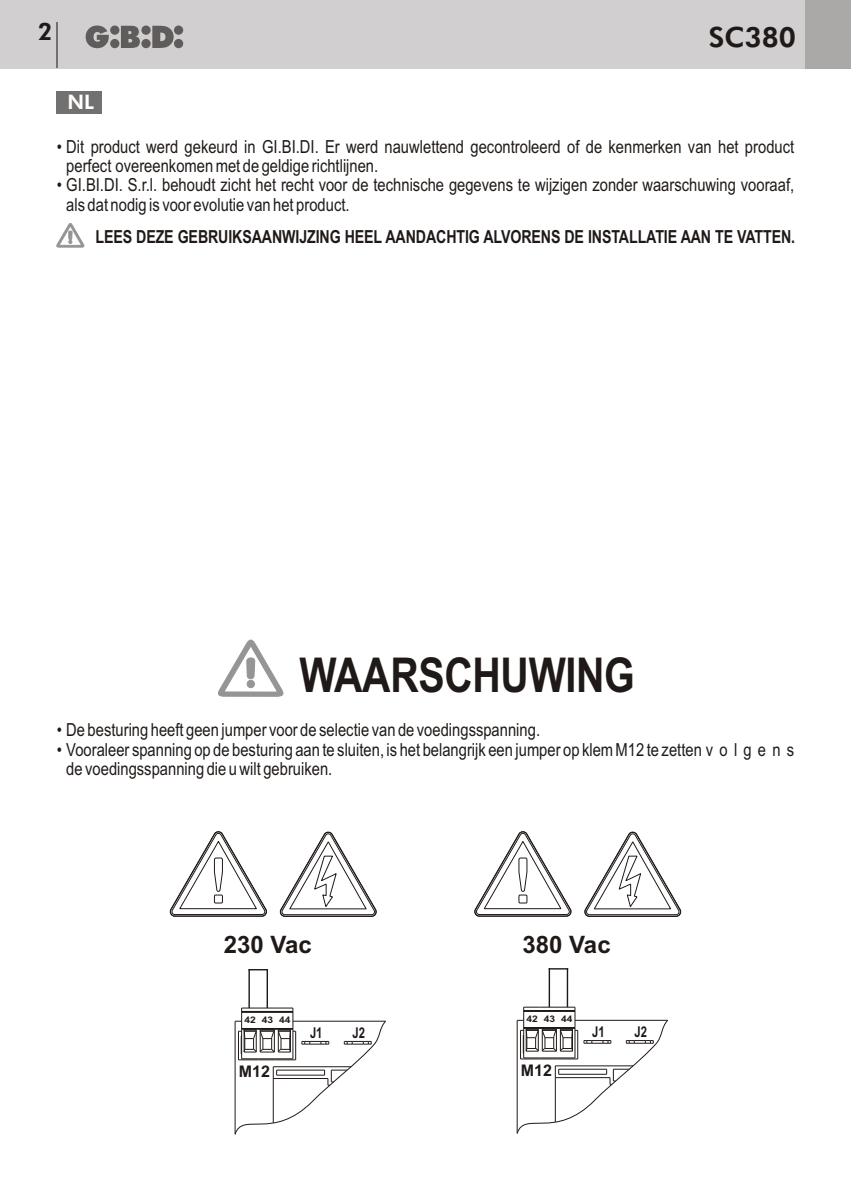
<style>
.page{position:relative;width:851px;height:1191px;background:#fff}
.page>*{position:absolute;margin:0;border:0;box-sizing:border-box;transform-origin:0 0}
.t1{font:700 48px "Arial Narrow";letter-spacing:-.005em;color:#1f1a17}
.t2{font:800 28px "Futura BT";color:#1f1a17}
.t3{font:700 24px "Arial";color:#1f1a17}
.t4{font:800 24px "Futura BT";color:#1f1a17}
.t5{font:800 20px "Futura BT";color:#fff}
.t6{font:18px/19.4px "Arial Narrow";color:#1f1a17}
.t7{font:700 18px "Arial Narrow";letter-spacing:-.005em;color:#1f1a17;scale:.96 1}
.t8{font:700 16px "Arial";color:#1f1a17}
.t9{font:700 14.8px "Arial Narrow";color:#1f1a17;scale:.93 1}
.t10{font:700 9px "Arial Narrow";color:#1f1a17;scale:1.38 1}
</style>
<div class="page">
<div style="left:0;top:0;width:850px;height:68px;background:#d1cfcf"></div>
<div style="left:805px;top:0;width:45px;height:68px;background:#aba8a8"></div>
<svg style="left:86px;top:26px;width:97px;height:22px"></svg>
<hr style="left:56px;top:23px;width:2px;height:45px;background:#737070">
<hr style="left:850px;top:0;width:1px;height:68px;background:#aba8a8">
<div style="left:57px;top:91px;width:45px;height:22px;background:#737070"></div>
<svg style="left:56px;top:223px;width:29px;height:25px"></svg>
<svg style="left:218px;top:639px;width:66px;height:58px"></svg>
<svg style="left:169px;top:831px;width:98px;height:86px"></svg>
<svg style="left:279px;top:831px;width:98px;height:86px"></svg>
<svg style="left:234px;top:1007px;width:152px;height:128px"></svg>
<hr style="left:266px;top:969px;width:2px;height:39px;background:#1f1a17">
<hr style="left:248px;top:969px;width:2px;height:39px;background:#1f1a17">
<svg style="left:248px;top:969px;width:18px;height:1px"></svg>
<svg style="left:516px;top:1006px;width:152px;height:128px"></svg>
<hr style="left:548px;top:968px;width:2px;height:39px;background:#1f1a17">
<hr style="left:566px;top:968px;width:2px;height:39px;background:#1f1a17">
<svg style="left:548px;top:968px;width:19px;height:1px"></svg>
<svg style="left:474px;top:831px;width:98px;height:86px"></svg>
<svg style="left:584px;top:831px;width:97px;height:86px"></svg>
<h3 class="t4" style="left:38px;top:22px;width:16px">2</h3>
<h2 class="t2" style="left:708px;top:26px;width:89px">SC380</h2>
<p class="t5" style="left:67px;top:94px;width:28px">NL</p>
<p class="t6" style="left:66px;top:138px;width:729px;text-indent:-10px">• Dit product werd gekeurd in GI.BI.DI. Er werd nauwlettend gecontroleerd of de kenmerken van het product perfect overeenkomen met de geldige richtlijnen.</p>
<p class="t6" style="left:66px;top:177px;width:729px;text-indent:-10px">• GI.BI.DI. S.r.l. behoudt zicht het recht voor de technische gegevens te wijzigen zonder waarschuwing vooraaf, als dat nodig is voor evolutie van het product.</p>
<p class="t7" style="left:95px;top:230px;width:730px">LEES DEZE GEBRUIKSAANWIJZING HEEL AANDACHTIG ALVORENS DE INSTALLATIE AAN TE VATTEN.</p>
<h1 class="t1" style="left:299px;top:657px;width:337px">WAARSCHUWING</h1>
<p class="t6" style="left:57px;top:722px;width:485px">• De besturing heeft geen jumper voor de selectie van de voedingsspanning.</p>
<p class="t6" style="left:66px;top:741px;width:729px;text-indent:-10px">• Vooraleer spanning op de besturing aan te sluiten, is het belangrijk een jumper op klem M12 te zetten v o l g e n s de voedingsspanning die u wilt gebruiken.</p>
<h3 class="t3" style="left:224px;top:935px;width:90px">230 Vac</h3>
<h3 class="t3" style="left:522px;top:935px;width:90px">380 Vac</h3>
<p class="t10" style="left:244px;top:1016px;width:35px">42 43 44</p>
<p class="t10" style="left:526px;top:1016px;width:35px">42 43 44</p>
<p class="t9" style="left:310px;top:1027px;width:15px">J1</p>
<p class="t9" style="left:352px;top:1027px;width:15px">J2</p>
<p class="t9" style="left:592px;top:1026px;width:15px">J1</p>
<p class="t9" style="left:634px;top:1026px;width:15px">J2</p>
<p class="t8" style="left:239px;top:1065px;width:33px">M12</p>
<p class="t8" style="left:521px;top:1064px;width:33px">M12</p>
</div>
